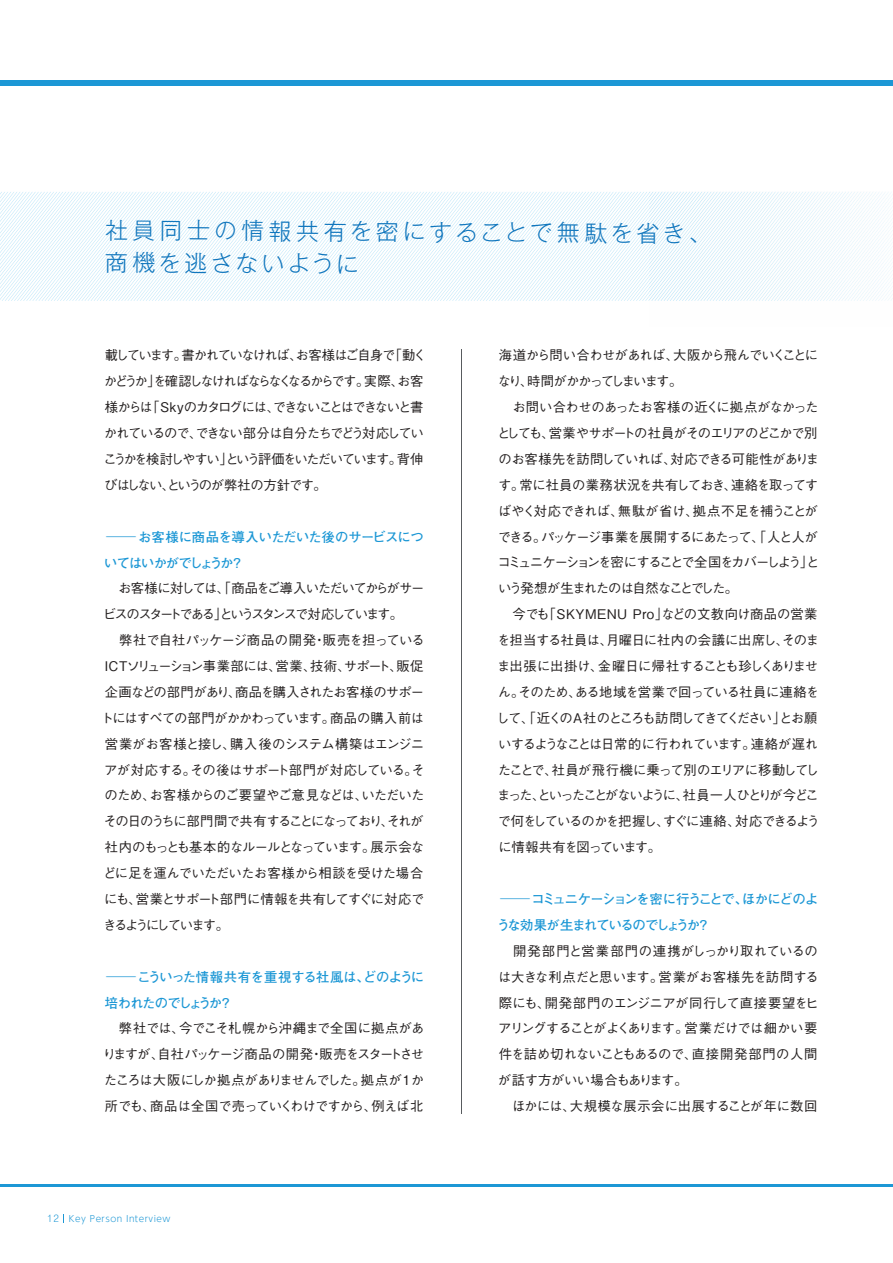
<style>
.page{position:relative;width:893px;height:1263px;background:#fff}
.page>*{position:absolute;margin:0;border:0;box-sizing:border-box;transform-origin:0 0}
.t1{font:22.95px/31.5px "Gothic MB101 Pro Light 90 msp RKSJ H";letter-spacing:.135em;color:#1076bd}
.t2{font:13.35px/25.8px "Gothic BBB Pro Medium 90 msp RKSJ H";letter-spacing:-.07em;color:#231f1f;text-align:justify}
.t3{font:13.35px/25.8px "Gothic BBB Pro Medium 90 msp RKSJ H";letter-spacing:-.035em;color:#231f1f}
.t4{font:13.35px/25.8px "Gothic BBB Pro Medium 90 msp RKSJ H";letter-spacing:-.12em;color:#231f1f}
.t5{font:13.35px/25.8px "Futo Go B101 Pro Bold 90 msp RKSJ H";letter-spacing:-.045em;color:#1c97d5}
.t6{font:13.35px "Gothic BBB Pro Medium 90 msp RKSJ H";letter-spacing:-.045em;color:#231f1f}
.t7{font:13.35px/25.8px "Futo Go B101 Pro Bold 90 msp RKSJ H";letter-spacing:-.085em;color:#1c97d5}
.t8{font:13.35px "Gothic BBB Pro Medium 90 msp RKSJ H";letter-spacing:-.17em;color:#231f1f}
.t9{font:13.35px "Gothic BBB Pro Medium 90 msp RKSJ H";letter-spacing:-.1em;color:#231f1f}
.t10{font:13.35px "Gothic BBB Pro Medium 90 msp RKSJ H";letter-spacing:-.095em;color:#231f1f}
.t11{font:13.35px "Gothic BBB Pro Medium 90 msp RKSJ H";letter-spacing:-.025em;color:#231f1f}
.t12{font:13.35px "Gothic BBB Pro Medium 90 msp RKSJ H";letter-spacing:-.05em;color:#231f1f}
.t13{font:8.85px "UD Shin Go Pro Light 90 msp RKSJ H";letter-spacing:.05em;color:#1c97d5}
.s1{font-family:"Gothic MB101 Pro Light 90 msp RKSJ H"}
.s2{font-family:"Ntoday Std Light KL 90 msp RKSJ H"}
</style>
<div class="page">
<hr style="left:461px;top:349px;width:1px;height:765px;background:#585b5e">
<div style="left:0;top:80px;width:893px;height:6px;background:#1c97d5"></div>
<hr style="left:0;top:1184px;width:893px;height:3px;background:#1c97d5">
<svg style="left:0;top:192px;width:893px;height:109px"></svg>
<h1 class="t1" style="left:105px;top:213px;width:608px">社員同士の情報共有を密にすることで無駄を省き、商機を逃さないように</h1>
<p class="t4" style="left:103px;top:341px;width:324px">載しています。書かれていなければ、お客様はご自身で「動くかどうか」を確認しなければならなくなるからです。実際、お客様からは「Ｓｋｙのカタログには、できないことはできないと書かれているので、できない部分は自分たちでどう対応していこうかを検討しやすい」という評価をいただいています。背伸びはしない、というのが弊社の方針です。</p>
<p class="t5" style="left:101px;top:522px;width:324px"><span class="s1">－</span>お客様に商品を導入いただいた後のサービスについてはいかがでしょうか？</p>
<p class="t9" style="left:105px;top:578px;width:321px">　お客様に対しては、「商品をご導入いただいてからがサー</p>
<p class="t8" style="left:103px;top:603px;width:302px">ビスのスタートである」というスタンスで対応しています。</p>
<p class="t6" style="left:105px;top:629px;width:321px">　弊社で自社パッケージ商品の開発・販売を担っている</p>
<p class="t2" style="left:105px;top:651px;width:320px">ICTソリューション事業部には、営業、技術、サポート、販促</p>
<p class="t2" style="left:105px;top:677px;width:321px">企画などの部門があり、商品を購入されたお客様のサポー</p>
<p class="t2" style="left:101px;top:703px;width:325px">トにはすべての部門がかかわっています。商品の購入前は</p>
<p class="t11" style="left:105px;top:733px;width:321px">営業がお客様と接し、購入後のシステム構築はエンジニ</p>
<p class="t6" style="left:104px;top:759px;width:322px">アが対応する。その後はサポート部門が対応している。そ</p>
<p class="t2" style="left:104px;top:781px;width:321px">のため、お客様からのご要望やご意見などは、いただいた</p>
<p class="t10" style="left:104px;top:810px;width:322px">その日のうちに部門間で共有することになっており、それが</p>
<p class="t2" style="left:105px;top:833px;width:321px">社内のもっとも基本的なルールとなっています。展示会な</p>
<p class="t12" style="left:103px;top:862px;width:322px">どに足を運んでいただいたお客様から相談を受けた場合</p>
<p class="t2" style="left:104px;top:884px;width:322px">にも、営業とサポート部門に情報を共有してすぐに対応で</p>
<p class="t8" style="left:103px;top:914px;width:127px">きるようにしています。</p>
<p class="t5" style="left:101px;top:962px;width:325px"><span class="s1">－</span>こういった情報共有を重視する社風は、どのように培われたのでしょうか？</p>
<p class="t2" style="left:103px;top:1014px;width:323px">　弊社では、今でこそ札幌から沖縄まで全国に拠点がありますが、自社パッケージ商品の開発・販売をスタートさせたころは大阪にしか拠点がありませんでした。拠点が1か所でも、商品は全国で売っていくわけですから、例えば北</p>
<p class="t13" style="left:47px;top:1211px;width:124px"><span class="s2">12</span> Key Person Interview</p>
<p class="t2" style="left:496px;top:341px;width:325px;text-align:left">海道から問い合わせがあれば、大阪から飛んでいくことになり、時間がかかってしまいます。<br>　お問い合わせのあったお客様の近くに拠点がなかったとしても、営業やサポートの社員がそのエリアのどこかで別のお客様先を訪問していれば、対応できる可能性があります。常に社員の業務状況を共有しておき、連絡を取ってすばやく対応できれば、無駄が省け、拠点不足を補うことができる。パッケージ事業を展開するにあたって、「人と人がコミュニケーションを密にすることで全国をカバーしよう」という発想が生まれたのは自然なことでした。<br>　今でも「SKYMENU Pro」などの文教向け商品の営業を担当する社員は、月曜日に社内の会議に出席し、そのまま出張に出掛け、金曜日に帰社することも珍しくありません。そのため、ある地域を営業で回っている社員に連絡をして、「近くのA社のところも訪問してきてください」とお願いするようなことは日常的に行われています。連絡が遅れたことで、社員が飛行機に乗って別のエリアに移動してしまった、といったことがないように、社員一人ひとりが今どこで何をしているのかを把握し、すぐに連絡、対応できるように情報共有を図っています。</p>
<p class="t7" style="left:495px;top:884px;width:325px"><span class="s1">－</span>コミュニケーションを密に行うことで、ほかにどのような効果が生まれているのでしょうか？</p>
<p class="t3" style="left:498px;top:936px;width:323px">　開発部門と営業部門の連携がしっかり取れているのは大きな利点だと思います。営業がお客様先を訪問する際にも、開発部門のエンジニアが同行して直接要望をヒアリングすることがよくあります。営業だけでは細かい要件を詰め切れないこともあるので、直接開発部門の人間が話す方がいい場合もあります。<br>　ほかには、大規模な展示会に出展することが年に数回</p>
</div>
